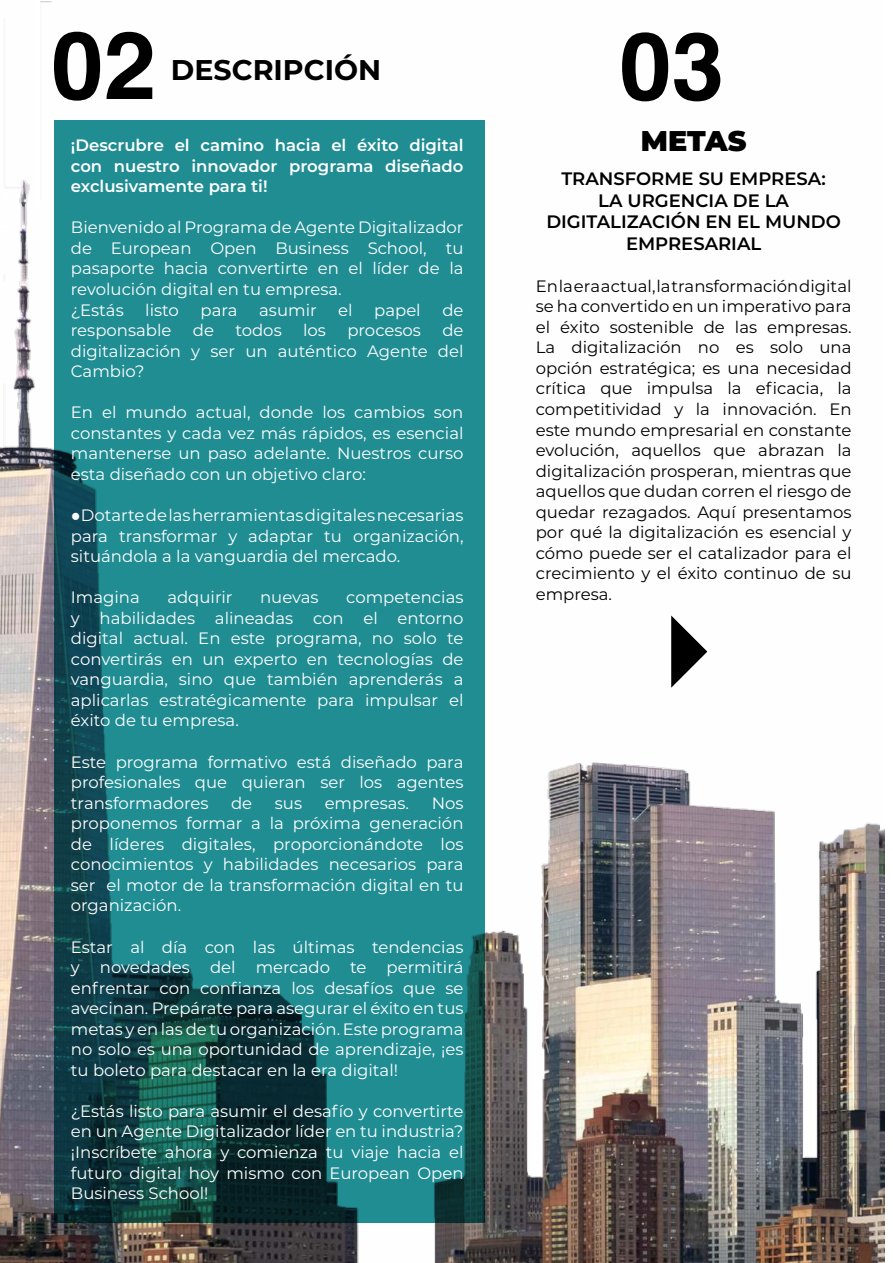
<style>
.page{position:relative;width:893px;height:1263px;background:#fff}
.page>*{position:absolute;margin:0;border:0;box-sizing:border-box;transform-origin:0 0}
.t1{font:700 28.5px "Montserrat";color:#000}
.t2{font:900 28.5px "Montserrat";color:#000}
.t3{font:600 18px/21.6px "Montserrat";color:#000;text-align:center}
.t4{font:16.5px/20.5px "Montserrat";color:#fff;text-align:justify}
.t5{font:16.5px/20.5px "Montserrat";color:#000;text-align:justify}
.t6{font:600 16.5px/20.5px "Montserrat";color:#fff;text-align:justify}
.s1{font-family:"Helvetica"}
</style>
<div class="page">
<img style="left:0;top:2px;width:885px;height:1261px">
<svg style="left:54px;top:120px;width:431px;height:1102px;background:#1c7c82"></svg>
<svg style="left:671px;top:615px;width:36px;height:73px"></svg>
<svg style="left:54px;top:32px;width:98px;height:69px"></svg>
<svg style="left:622px;top:32px;width:98px;height:69px"></svg>
<h1 class="t1" style="left:171px;top:54px;width:212px">DESCRIPCIÓN</h1>
<p class="t6" style="left:71px;top:135px;width:394px">¡Descrubre el camino hacia el éxito digital con nuestro innovador programa diseñado exclusivamente para ti!</p>
<p class="t4" style="left:71px;top:217px;width:394px;text-align:left">Bienvenido al Programa de Agente Digitalizador de European Open Business School, tu pasaporte hacia convertirte en el líder de la revolución digital en tu empresa.<br>¿Estás</p>
<p class="t4" style="left:145px;top:300px;width:35px">listo</p>
<p class="t4" style="left:201px;top:300px;width:39px">para</p>
<p class="t4" style="left:259px;top:300px;width:59px">asumir</p>
<p class="t4" style="left:338px;top:300px;width:16px">el</p>
<p class="t4" style="left:374px;top:300px;width:48px">papel</p>
<p class="t4" style="left:442px;top:300px;width:23px">de</p>
<p class="t4" style="left:71px;top:320px;width:102px">responsable</p>
<p class="t4" style="left:193px;top:320px;width:23px">de</p>
<p class="t4" style="left:235px;top:320px;width:48px">todos</p>
<p class="t4" style="left:303px;top:320px;width:24px">los</p>
<p class="t4" style="left:347px;top:320px;width:75px">procesos</p>
<p class="t4" style="left:71px;top:320px;width:394px;text-indent:371px">de digitalización y ser un auténtico Agente del Cambio?</p>
<p class="t4" style="left:71px;top:402px;width:394px">En el mundo actual, donde los cambios son constantes y cada vez más rápidos, es esencial mantenerse un paso adelante. Nuestros curso esta diseñado con un objetivo claro:</p>
<p class="t4" style="left:71px;top:505px;width:394px"><span class="s1">●</span>Dotarte de las herramientas digitales necesarias para transformar y adaptar tu organización, situándola a la vanguardia del mercado.</p>
<p class="t4" style="left:71px;top:587px;width:70px">Imagina</p>
<p class="t4" style="left:167px;top:587px;width:67px">adquirir</p>
<p class="t4" style="left:260px;top:587px;width:60px">nuevas</p>
<p class="t4" style="left:71px;top:587px;width:394px;text-indent:275px">competencias y habilidades alineadas con el entorno digital actual. En este programa, no solo te convertirás en un experto en tecnologías de vanguardia, sino que también aprenderás a aplicarlas estratégicamente para impulsar el éxito de tu empresa.</p>
<p class="t4" style="left:71px;top:752px;width:394px">Este programa formativo está diseñado para profesionales que quieran ser los agentes transformadores</p>
<p class="t4" style="left:231px;top:793px;width:23px">de</p>
<p class="t4" style="left:275px;top:793px;width:29px">sus</p>
<p class="t4" style="left:325px;top:793px;width:86px">empresas.</p>
<p class="t4" style="left:71px;top:793px;width:394px;text-indent:361px">Nos proponemos formar a la próxima generación de líderes digitales, proporcionándote los conocimientos y habilidades necesarios para ser el motor de la transformación digital en tu organización.</p>
<p class="t4" style="left:71px;top:937px;width:394px">Estar al día con las últimas tendencias y novedades del mercado te permitirá enfrentar con confianza los desafíos que se avecinan. Prepárate para asegurar el éxito en tus metas y en las de tu organización. Este programa no solo es una oportunidad de aprendizaje, ¡es tu boleto para destacar en la era digital!</p>
<p class="t4" style="left:71px;top:1101px;width:394px">¿Estás listo para asumir el desafío y convertirte en un Agente Digitalizador líder en tu industria? ¡Inscríbete ahora y comienza tu viaje hacia el futuro digital hoy mismo con European Open Business School!</p>
<h1 class="t2" style="left:641px;top:125px;width:107px">METAS</h1>
<p class="t3" style="left:546px;top:168px;width:296px">TRANSFORME SU EMPRESA:<br>LA URGENCIA DE LA<br>DIGITALIZACIÓN EN EL MUNDO<br>EMPRESARIAL</p>
<p class="t5" style="left:536px;top:276px;width:317px">En la era actual, la transformación digital se ha convertido en un imperativo para el éxito sostenible de las empresas.<br>La digitalización no es solo una opción estratégica; es una necesidad crítica que impulsa la eficacia, la competitividad y la innovación. En este mundo empresarial en constante evolución, aquellos que abrazan la digitalización prosperan, mientras que aquellos que dudan corren el riesgo de quedar rezagados. Aquí presentamos por qué la digitalización es esencial y cómo puede ser el catalizador para el crecimiento y el éxito continuo de su empresa.</p>
</div>
